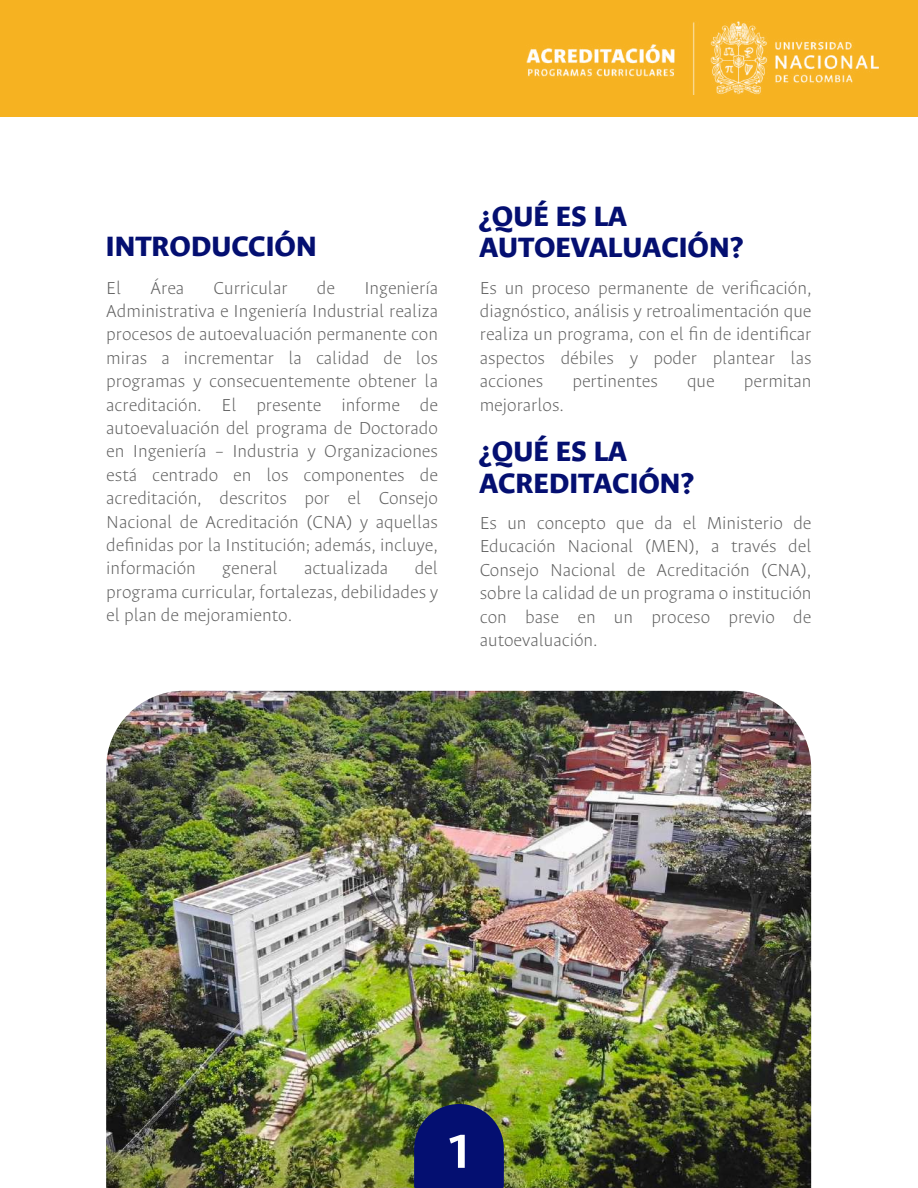
<style>
.page{position:relative;width:918px;height:1188px;background:#fff}
.page>*{position:absolute;margin:0;border:0;box-sizing:border-box;transform-origin:0 0}
.t1{font:700 54px "Ancizar Sans";color:#fff}
.t2{font:800 31.5px/31.5px "Ancizar Sans";color:#040f71}
.t3{font:100 19.5px/23.4px "Ancizar Sans";color:#606060;text-align:justify}
</style>
<div class="page">
<img style="left:106px;top:691px;width:705px;height:497px">
<svg style="left:414px;top:1104px;width:90px;height:84px"></svg>
<div style="left:0;top:0;width:918px;height:117px;background:#f6b221"></div>
<img style="left:526px;top:21px;width:353px;height:74px">
<h2 class="t2" style="left:106px;top:231px;width:212px">INTRODUCCIÓN</h2>
<p class="t3" style="left:106px;top:276px;width:16px">El</p>
<p class="t3" style="left:151px;top:276px;width:35px">Área</p>
<p class="t3" style="left:214px;top:276px;width:76px">Curricular</p>
<p class="t3" style="left:317px;top:276px;width:20px">de</p>
<p class="t3" style="left:106px;top:276px;width:333px;text-indent:258px">Ingeniería Administrativa e Ingeniería Industrial realiza procesos de autoevaluación permanente con miras a incrementar la calidad de los programas y consecuentemente obtener la acreditación. El presente informe de autoevaluación del programa de Doctorado en Ingeniería – Industria y Organizaciones está centrado en los componentes de acreditación, descritos por el Consejo Nacional de Acreditación (CNA) y aquellas definidas por la Institución; además, incluye, información</p>
<p class="t3" style="left:106px;top:557px;width:333px;text-indent:308px">del programa curricular, fortalezas, debilidades y el plan de mejoramiento.</p>
<p class="t3" style="left:222px;top:557px;width:57px">general</p>
<p class="t3" style="left:304px;top:557px;width:86px">actualizada</p>
<h2 class="t2" style="left:479px;top:201px;width:266px">¿QUÉ ES LA<br>AUTOEVALUACIÓN?</h2>
<p class="t3" style="left:480px;top:276px;width:333px">Es un proceso permanente de verificación, diagnóstico, análisis y retroalimentación que realiza un programa, con el fin de identificar aspectos débiles y poder plantear las acciones</p>
<p class="t3" style="left:572px;top:369px;width:87px">pertinentes</p>
<p class="t3" style="left:687px;top:369px;width:29px">que</p>
<p class="t3" style="left:744px;top:369px;width:69px">permitan</p>
<p class="t3" style="left:480px;top:393px;width:86px">mejorarlos.</p>
<h2 class="t2" style="left:479px;top:436px;width:217px">¿QUÉ ES LA<br>ACREDITACIÓN?</h2>
<p class="t3" style="left:480px;top:511px;width:333px">Es un concepto que da el Ministerio de Educación Nacional (MEN), a través del Consejo Nacional de Acreditación (CNA), sobre la calidad de un programa o institución con base en un proceso previo de autoevaluación.</p>
<h1 class="t1" style="left:444px;top:1121px;width:31px">1</h1>
</div>
